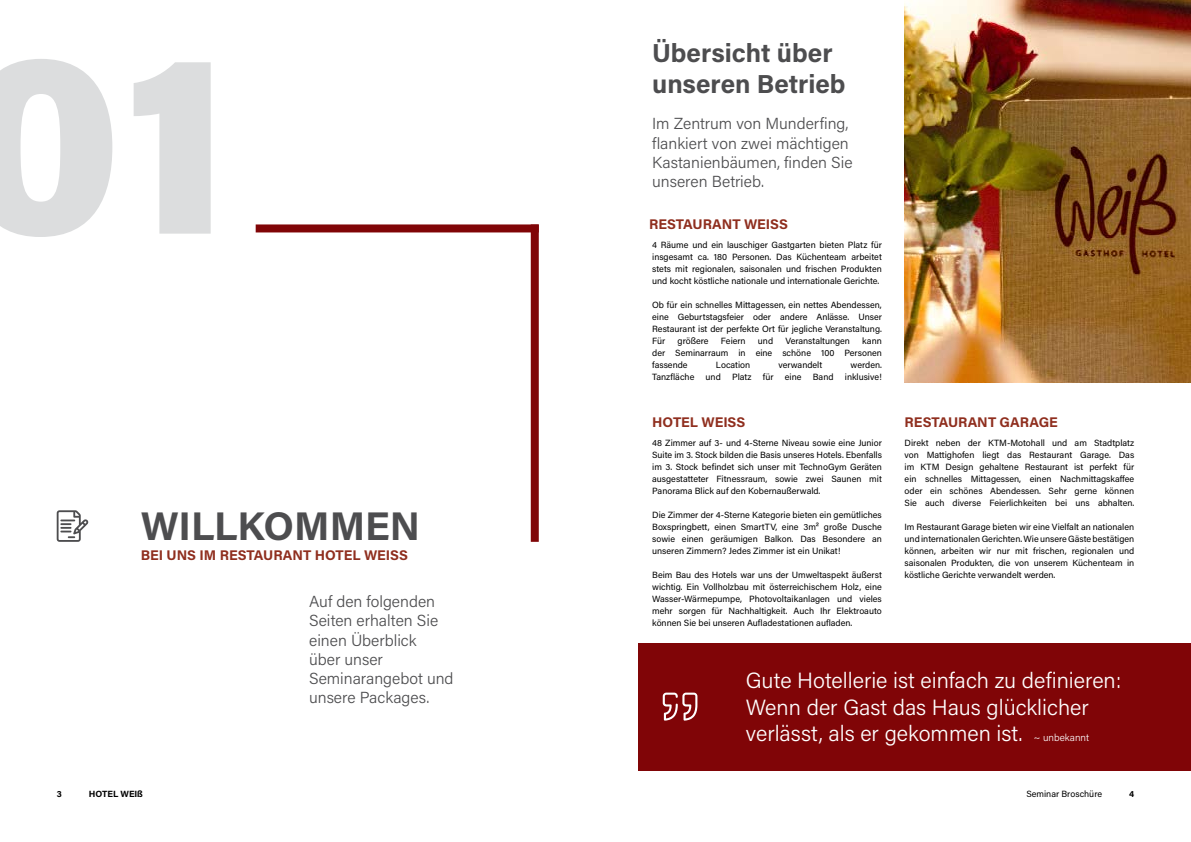
<style>
.page{position:relative;width:1191px;height:842px;background:#fff}
.page>*{position:absolute;margin:0;border:0;box-sizing:border-box;transform-origin:0 0}
.t1{font:900 260px "Acumin Pro";color:#dcddde}
.t2{font:700 40px "Acumin Pro";letter-spacing:-.005em;color:#4d4d4f}
.t3{font:700 26px/31.2px "Acumin Pro";color:#4d4d4f}
.t4{font:300 22px/26.4px "Acumin Pro";color:#fff}
.t5{font:300 16px/19.2px "Acumin Pro";color:#4d4d4f}
.t6{font:700 14px "Acumin Pro";letter-spacing:-.005em;color:#8f2e1e}
.t7{font:9px/12px "Acumin Pro";color:#000;text-align:justify}
.t8{font:700 9px "Acumin Pro";letter-spacing:-.005em;color:#000}
.s1{font-size:10px}
</style>
<div class="page">
<img style="left:904px;top:0;width:287px;height:383px">
<div style="left:256px;top:224px;width:283px;height:8px;background:#800507"></div>
<div style="left:531px;top:224px;width:8px;height:318px;background:#800507"></div>
<svg style="left:57px;top:510px;width:31px;height:32px"></svg>
<div style="left:722px;top:643px;width:469px;height:127px;background:#800507"></div>
<div style="left:638px;top:643px;width:84px;height:127px;background:#800507"></div>
<svg style="left:663px;top:693px;width:34px;height:28px"></svg>
<h1 class="t1" style="left:-41px;top:-41px;width:273px">01</h1>
<h2 class="t2" style="left:141px;top:498px;width:281px">WILLKOMMEN</h2>
<h3 class="t6" style="left:141px;top:545px;width:269px">BEI UNS IM RESTAURANT HOTEL WEISS</h3>
<h3 class="t5" style="left:309px;top:591px;width:146px">Auf den folgenden<br>Seiten erhalten Sie einen Überblick<br>über unser<br>Seminarangebot und unsere Packages.</h3>
<h3 class="t3" style="left:652px;top:36px;width:195px">Übersicht über unseren Betrieb</h3>
<h3 class="t5" style="left:652px;top:114px;width:202px">Im Zentrum von Munderfing, flankiert von zwei mächtigen<br>Kastanienbäumen, finden Sie unseren Betrieb.</h3>
<h3 class="t6" style="left:649px;top:214px;width:141px">RESTAURANT WEISS</h3>
<p class="t7" style="left:652px;top:238px;width:231px">4 Räume und ein lauschiger Gastgarten bieten Platz für insgesamt ca. 180 Personen. Das Küchenteam arbeitet stets mit regionalen, saisonalen und frischen Produkten und kocht köstliche nationale und internationale Gerichte.</p>
<p class="t7" style="left:652px;top:298px;width:231px">Ob für ein schnelles Mittagessen, ein nettes Abendessen, eine Geburtstagsfeier oder andere Anlässe. Unser Restaurant ist der perfekte Ort für jegliche Veranstaltung.<br>Für</p>
<p class="t7" style="left:677px;top:334px;width:33px">größere</p>
<p class="t7" style="left:721px;top:334px;width:26px">Feiern</p>
<p class="t7" style="left:758px;top:334px;width:17px">und</p>
<p class="t7" style="left:785px;top:334px;width:66px">Veranstaltungen</p>
<p class="t7" style="left:652px;top:334px;width:231px;text-indent:210px">kann der Seminarraum in eine schöne 100 Personen fassende</p>
<p class="t7" style="left:716px;top:358px;width:36px">Location</p>
<p class="t7" style="left:778px;top:358px;width:45px">verwandelt</p>
<p class="t7" style="left:850px;top:358px;width:33px">werden.</p>
<p class="t7" style="left:652px;top:370px;width:44px">Tanzfläche</p>
<p class="t7" style="left:705px;top:370px;width:17px">und</p>
<p class="t7" style="left:732px;top:370px;width:21px">Platz</p>
<p class="t7" style="left:763px;top:370px;width:12px">für</p>
<p class="t7" style="left:785px;top:370px;width:18px">eine</p>
<p class="t7" style="left:812px;top:370px;width:22px">Band</p>
<p class="t7" style="left:845px;top:370px;width:39px">inklusive!</p>
<h3 class="t6" style="left:652px;top:413px;width:95px">HOTEL WEISS</h3>
<h3 class="t6" style="left:904px;top:413px;width:155px">RESTAURANT GARAGE</h3>
<p class="t7" style="left:652px;top:436px;width:231px">48 Zimmer auf 3- und 4-Sterne Niveau sowie eine Junior Suite im 3. Stock bilden die Basis unseres Hotels. Ebenfalls im 3. Stock befindet sich unser mit TechnoGym Geräten ausgestatteter Fitnessraum, sowie zwei Saunen mit Panorama Blick auf den Kobernaußerwald.</p>
<p class="t7" style="left:652px;top:508px;width:231px">Die Zimmer der 4-Sterne Kategorie bieten ein gemütliches Boxspringbett, einen SmartTV, eine 3m² große Dusche sowie einen geräumigen Balkon. Das Besondere an unseren Zimmern? Jedes Zimmer ist ein Unikat!</p>
<p class="t7" style="left:652px;top:568px;width:231px">Beim Bau des Hotels war uns der Umweltaspekt äußerst wichtig. Ein Vollholzbau mit österreichischem Holz, eine Wasser-Wärmepumpe, Photovoltaikanlagen und vieles mehr sorgen für Nachhaltigkeit. Auch Ihr Elektroauto können Sie bei unseren Aufladestationen aufladen.</p>
<p class="t7" style="left:904px;top:436px;width:231px">Direkt neben der KTM-Motohall und am Stadtplatz von Mattighofen liegt das Restaurant Garage. Das im KTM Design gehaltene Restaurant ist perfekt für ein schnelles Mittagessen, einen Nachmittagskaffee oder ein schönes Abendessen. Sehr gerne können Sie auch diverse Feierlichkeiten bei uns abhalten.</p>
<p class="t7" style="left:904px;top:520px;width:231px">Im Restaurant Garage bieten wir eine Vielfalt an nationalen und internationalen Gerichten. Wie unsere Gäste bestätigen können, arbeiten wir nur mit frischen, regionalen und saisonalen Produkten, die von unserem Küchenteam in köstliche Gerichte verwandelt werden.</p>
<h3 class="t4" style="left:746px;top:666px;width:377px">Gute Hotellerie ist einfach zu definieren:<br>Wenn der Gast das Haus glücklicher verlässt, als er gekommen ist. <span class="s1">~ unbekannt</span></h3>
<p class="t8" style="left:57px;top:788px;width:7px">3</p>
<p class="t8" style="left:89px;top:788px;width:56px">HOTEL WEIß</p>
<p class="t7" style="left:1026px;top:788px;width:77px">Seminar Broschüre</p>
<p class="t8" style="left:1129px;top:788px;width:7px">4</p>
</div>
